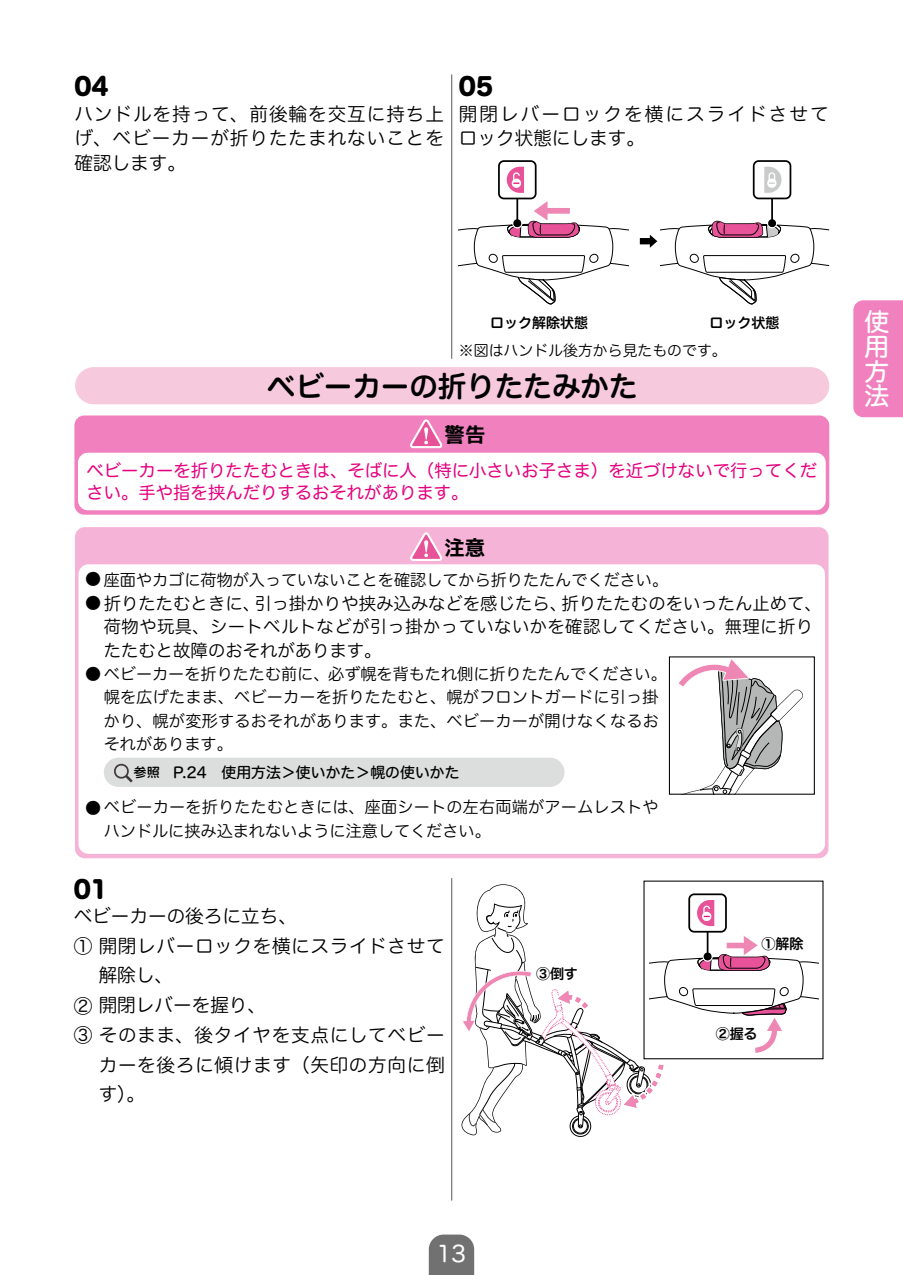
<style>
.page{position:relative;width:903px;height:1275px;background:#fff}
.page>*{position:absolute;margin:0;border:0;box-sizing:border-box;transform-origin:0 0}
.t1{font:28.53px "Hira Maru Std W6";color:#000}
.t2{font:24.85px/24.8px "Hira Maru Std W5";color:#fff;text-align:justify}
.t3{font:23.62px "Hira Maru Std W8";color:#000}
.t4{font:22.4px "Hira Maru Std W4";color:#fff}
.t5{font:20.3px "mplus 1 c bold";color:#000}
.t6{font:18.55px/24.8px "Hira Maru Std W3";letter-spacing:.035em;color:#000}
.t7{font:18.55px/24.8px "Hira Maru Std W3";letter-spacing:.11em;color:#000}
.t8{font:17.32px/23.6px "Hira Maru Std W3";color:#000}
.t9{font:17.32px/22.4px "Hira Maru Std W4";color:#e4007f}
.t10{font:16.1px/23.6px "Hira Maru Std W3";color:#000}
.t11{font:14.88px "Hira Maru Std W5";color:#000}
.t12{font:14.88px "Hira Maru Std W3";color:#000}
.t13{font:14px "Hira Maru Std W6";color:#000}
.s1{font-size:16.1px}
.s2{font-family:"rounded mplus 1 c medium";font-size:13.12px}
</style>
<div class="page">
<svg style="left:429px;top:1234px;width:45px;height:41px;background:#7a7979"></svg>
<svg style="left:764px;top:167px;width:17px;height:26px"></svg>
<svg style="left:640px;top:199px;width:189px;height:106px"></svg>
<div style="left:753px;top:160px;width:38px;height:39px;border:2px solid #000;border-radius:5px"></div>
<svg style="left:459px;top:199px;width:169px;height:106px"></svg>
<div style="left:498px;top:160px;width:38px;height:39px;border:2px solid #000;border-radius:5px"></div>
<svg style="left:507px;top:167px;width:17px;height:26px"></svg>
<div style="left:74px;top:415px;width:755px;height:100px;background:#f180bf;border-radius:10px"></div>
<svg style="left:410px;top:419px;width:33px;height:30px"></svg>
<div style="left:78px;top:453px;width:748px;height:57px;background:#fff;border-radius:10px"></div>
<div style="left:75px;top:527px;width:753px;height:331px;background:#f6b3d8;border-radius:10px"></div>
<svg style="left:410px;top:532px;width:33px;height:29px"></svg>
<div style="left:78px;top:564px;width:747px;height:290px;background:#fff;border-radius:10px"></div>
<div style="left:75px;top:367px;width:754px;height:37px;background:#f7c9dd;border-radius:19px"></div>
<hr style="left:451px;top:74px;width:1px;height:285px;background:#595757">
<hr style="left:451px;top:878px;width:1px;height:322px;background:#595757">
<div style="left:853px;top:300px;width:50px;height:117px;background:#f180bf"></div>
<div style="left:104px;top:758px;width:460px;height:29px;background:#dcdddd;border-radius:15px"></div>
<svg style="left:114px;top:763px;width:19px;height:19px"></svg>
<div style="left:669px;top:656px;width:146px;height:139px;border:1px solid #000"></div>
<svg style="left:669px;top:658px;width:136px;height:136px"></svg>
<svg style="left:461px;top:880px;width:357px;height:257px"></svg>
<h3 class="t3" style="left:74px;top:68px;width:36px">04</h3>
<p class="t6" style="left:74px;top:101px;width:371px;text-align:justify">ハンドルを持って、前後輪を交互に持ち上げ、ベビーカーが折りたたまれないことを確認します。</p>
<h3 class="t3" style="left:459px;top:68px;width:36px">05</h3>
<p class="t7" style="left:459px;top:101px;width:371px">開閉レバーロックを横にスライドさせてロック状態にします。</p>
<p class="t13" style="left:490px;top:312px;width:99px">ロック解除状態</p>
<p class="t13" style="left:709px;top:312px;width:71px">ロック状態</p>
<p class="t12" style="left:459px;top:340px;width:269px">※図はハンドル後方から見たものです。</p>
<h1 class="t1" style="left:267px;top:364px;width:372px">ベビーカーの折りたたみかた</h1>
<p class="t5" style="left:445px;top:420px;width:42px">警告</p>
<p class="t9" style="left:86px;top:459px;width:732px">ベビーカーを折りたたむときは、そばに人（特に小さいお子さま）を近づけないで行ってください。手や指を挟んだりするおそれがあります。</p>
<p class="t5" style="left:444px;top:533px;width:42px">注意</p>
<p class="t10" style="left:85px;top:568px;width:584px">●座面やカゴに荷物が入っていないことを確認してから折りたたんでください。</p>
<p class="t8" style="left:104px;top:591px;width:720px;text-indent:-19px"><span class="s1">●</span>折りたたむときに、引っ掛かりや挟み込みなどを感じたら、折りたたむのをいったん止めて、荷物や玩具、シートベルトなどが引っ掛かっていないかを確認してください。無理に折りたたむと故障のおそれがあります。</p>
<p class="t10" style="left:104px;top:662px;width:564px;text-indent:-19px">●ベビーカーを折りたたむ前に、必ず幌を背もたれ側に折りたたんでください。幌を広げたまま、ベビーカーを折りたたむと、幌がフロントガードに引っ掛かり、幌が変形するおそれがあります。また、ベビーカーが開けなくなるおそれがあります。</p>
<p class="t11" style="left:134px;top:761px;width:327px"><span class="s2">参照</span> P.24　使用方法＞使いかた＞幌の使いかた</p>
<p class="t10" style="left:104px;top:795px;width:556px;text-indent:-19px">●ベビーカーを折りたたむときには、座面シートの左右両端がアームレストやハンドルに挟み込まれないように注意してください。</p>
<h3 class="t3" style="left:74px;top:871px;width:36px">01</h3>
<p class="t6" style="left:74px;top:902px;width:372px;line-height:29.2px">ベビーカーの後ろに立ち、<br>① 開閉レバーロックを横にスライドさせて</p>
<p class="t6" style="left:99px;top:963px;width:76px">解除し、</p>
<p class="t6" style="left:74px;top:990px;width:373px;line-height:29.8px">② 開閉レバーを握り、<br>③ そのまま、後タイヤを支点にしてベビー</p>
<p class="t6" style="left:99px;top:1050px;width:348px;line-height:29.8px">カーを後ろに傾けます（矢印の方向に倒す）。</p>
<p class="t13" style="left:536px;top:963px;width:43px">③倒す</p>
<p class="t13" style="left:761px;top:933px;width:43px">①解除</p>
<p class="t13" style="left:716px;top:1023px;width:43px">②握る</p>
<h2 class="t2" style="left:864px;top:309px;width:26px">使用方法</h2>
<h3 class="t4" style="left:437px;top:1237px;width:31px">13</h3>
</div>
